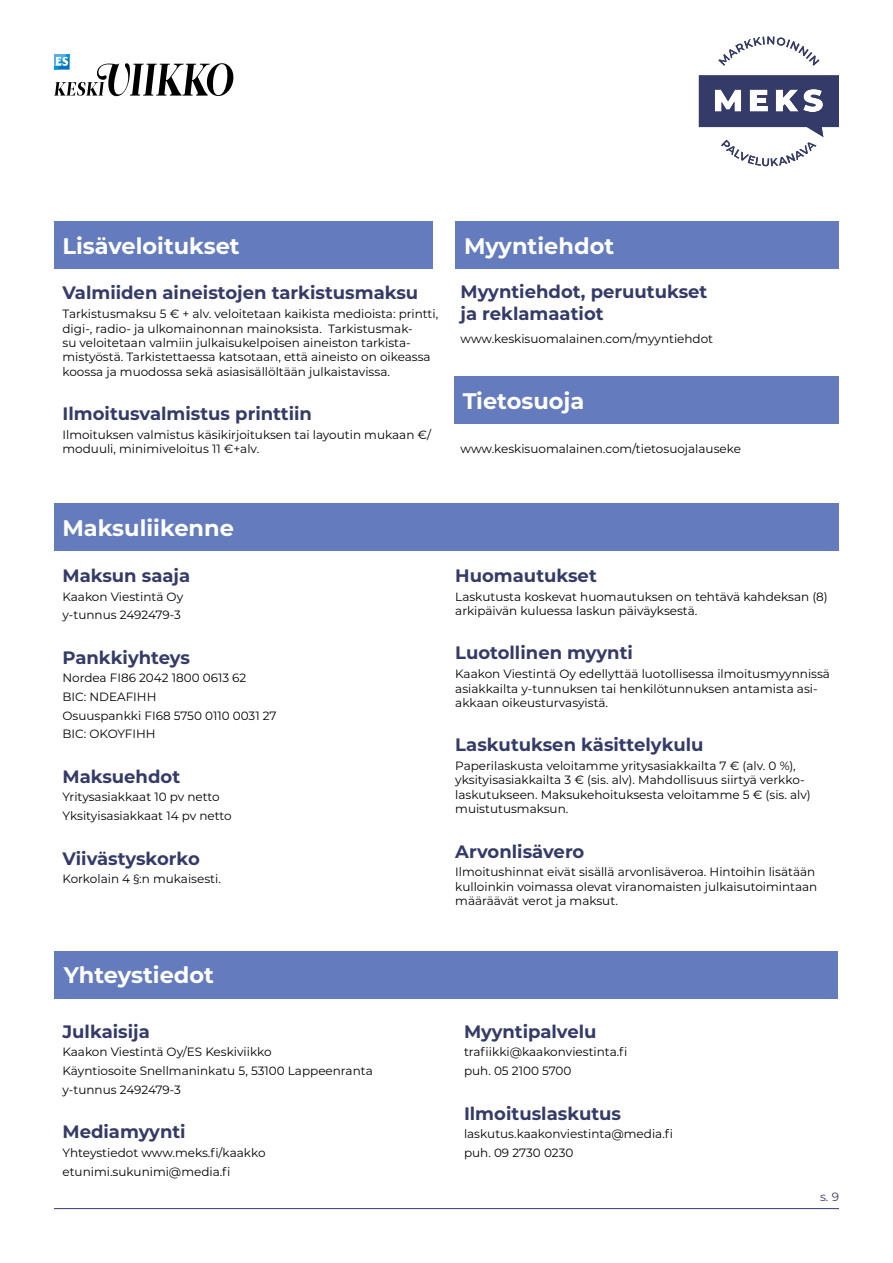
<style>
.page{position:relative;width:893px;height:1263px;background:#fff}
.page>*{position:absolute;margin:0;border:0;box-sizing:border-box;transform-origin:0 0}
.t1{font:700 22.5px "Montserrat";color:#fff}
.t2{font:700 18px/21.6px "Montserrat";color:#353b68}
.t3{font:12px/14.4px "Montserrat";color:#000}
.t4{font:12px "Montserrat";color:#353b68}
</style>
<div class="page">
<hr style="left:54px;top:1208px;width:785px;height:1px;background:#353b68">
<svg style="left:54px;top:54px;width:180px;height:43px"></svg>
<svg style="left:718px;top:36px;width:101px;height:30px"></svg>
<svg style="left:699px;top:75px;width:140px;height:91px"></svg>
<div style="left:455px;top:221px;width:384px;height:48px;background:#647cbd"></div>
<div style="left:54px;top:221px;width:378px;height:48px;background:#647cbd"></div>
<div style="left:454px;top:376px;width:385px;height:48px;background:#647cbd"></div>
<div style="left:54px;top:503px;width:785px;height:48px;background:#647cbd"></div>
<div style="left:54px;top:951px;width:783px;height:48px;background:#647cbd"></div>
<h1 class="t1" style="left:63px;top:229px;width:179px">Lisäveloitukset</h1>
<h1 class="t1" style="left:464px;top:229px;width:152px">Myyntiehdot</h1>
<h2 class="t2" style="left:63px;top:281px;width:357px">Valmiiden aineistojen tarkistusmaksu</h2>
<p class="t3" style="left:63px;top:306px;width:377px">Tarkistusmaksu 5 € + alv. veloitetaan kaikista medioista: printti, digi-, radio- ja ulkomainonnan mainoksista. Tarkistusmak-<br>su veloitetaan valmiin julkaisukelpoisen aineiston tarkista&shy;mistyöstä. Tarkistettaessa katsotaan, että aineisto on oikeassa koossa ja muodossa sekä asiasisällöltään julkaistavissa.</p>
<h2 class="t2" style="left:63px;top:402px;width:251px">Ilmoitusvalmistus printtiin</h2>
<p class="t3" style="left:63px;top:427px;width:370px">Ilmoituksen valmistus käsikirjoituksen tai layoutin mukaan €/ moduuli, minimiveloitus 11 €+alv.</p>
<h2 class="t2" style="left:461px;top:280px;width:248px">Myyntiehdot, peruutukset ja reklamaatiot</h2>
<p class="t3" style="left:461px;top:331px;width:254px">www.keskisuomalainen.com/myyntiehdot</p>
<h1 class="t1" style="left:463px;top:384px;width:123px">Tietosuoja</h1>
<p class="t3" style="left:461px;top:441px;width:282px">www.keskisuomalainen.com/tietosuojalauseke</p>
<h1 class="t1" style="left:63px;top:512px;width:173px">Maksuliikenne</h1>
<h2 class="t2" style="left:63px;top:564px;width:129px">Maksun saaja</h2>
<p class="t3" style="left:63px;top:586px;width:122px;line-height:18.6px">Kaakon Viestintä Oy y-tunnus 2492479-3</p>
<h2 class="t2" style="left:63px;top:646px;width:129px">Pankkiyhteys</h2>
<p class="t3" style="left:63px;top:668px;width:216px;line-height:18.6px">Nordea FI86 2042 1800 0613 62<br>BIC: NDEAFIHH<br>Osuuspankki FI68 5750 0110 0031 27<br>BIC: OKOYFIHH</p>
<h2 class="t2" style="left:63px;top:765px;width:119px">Maksuehdot</h2>
<p class="t3" style="left:63px;top:787px;width:171px;line-height:18.6px">Yritysasiakkaat 10 pv netto<br>Yksityisasiakkaat 14 pv netto</p>
<h2 class="t2" style="left:63px;top:846px;width:139px">Viivästyskorko</h2>
<p class="t3" style="left:63px;top:871px;width:160px">Korkolain 4 §:n mukaisesti.</p>
<h1 class="t1" style="left:64px;top:958px;width:152px">Yhteystiedot</h1>
<h2 class="t2" style="left:63px;top:1020px;width:89px">Julkaisija</h2>
<p class="t3" style="left:63px;top:1042px;width:312px;line-height:18.6px">Kaakon Viestintä Oy/ES Keskiviikko<br>Käyntiosoite Snellmaninkatu 5, 53100 Lappeenranta y-tunnus 2492479-3</p>
<h2 class="t2" style="left:63px;top:1120px;width:125px">Mediamyynti</h2>
<p class="t3" style="left:63px;top:1143px;width:205px;line-height:18.6px">Yhteystiedot www.meks.fi/kaakko etunimi.sukunimi@media.fi</p>
<h2 class="t2" style="left:455px;top:564px;width:143px">Huomautukset</h2>
<p class="t3" style="left:455px;top:589px;width:374px">Laskutusta koskevat huomautuksen on tehtävä kahdeksan (8) arkipäivän kuluessa laskun päiväyksestä.</p>
<h2 class="t2" style="left:455px;top:641px;width:179px">Luotollinen myynti</h2>
<p class="t3" style="left:455px;top:666px;width:376px">Kaakon Viestintä Oy edellyttää luotollisessa ilmoitusmyynnissä asiakkailta y-tunnuksen tai henkilötunnuksen antamista asi&shy;akkaan oikeusturvasyistä.</p>
<h2 class="t2" style="left:455px;top:733px;width:250px">Laskutuksen käsittelykulu</h2>
<p class="t3" style="left:455px;top:758px;width:357px">Paperilaskusta veloitamme yritysasiakkailta 7 € (alv. 0 %), yksityisasiakkailta 3 € (sis. alv). Mahdollisuus siirtyä verkko&shy;laskutukseen. Maksukehoituksesta veloitamme 5 € (sis. alv) muistutusmaksun.</p>
<h2 class="t2" style="left:455px;top:840px;width:131px">Arvonlisävero</h2>
<p class="t3" style="left:455px;top:864px;width:364px">Ilmoitushinnat eivät sisällä arvonlisäveroa. Hintoihin lisätään kulloinkin voimassa olevat viranomaisten julkaisutoimintaan määräävät verot ja maksut.</p>
<h2 class="t2" style="left:464px;top:1020px;width:134px">Myyntipalvelu</h2>
<p class="t3" style="left:464px;top:1042px;width:165px;line-height:18.6px">trafiikki@kaakonviestinta.fi puh. 05 2100 5700</p>
<h2 class="t2" style="left:464px;top:1101px;width:159px">Ilmoituslaskutus</h2>
<p class="t3" style="left:464px;top:1124px;width:211px;line-height:18.6px">laskutus.kaakonviestinta@media.fi puh. 09 2730 0230</p>
<p class="t4" style="left:820px;top:1188px;width:20px">s. 9</p>
</div>
